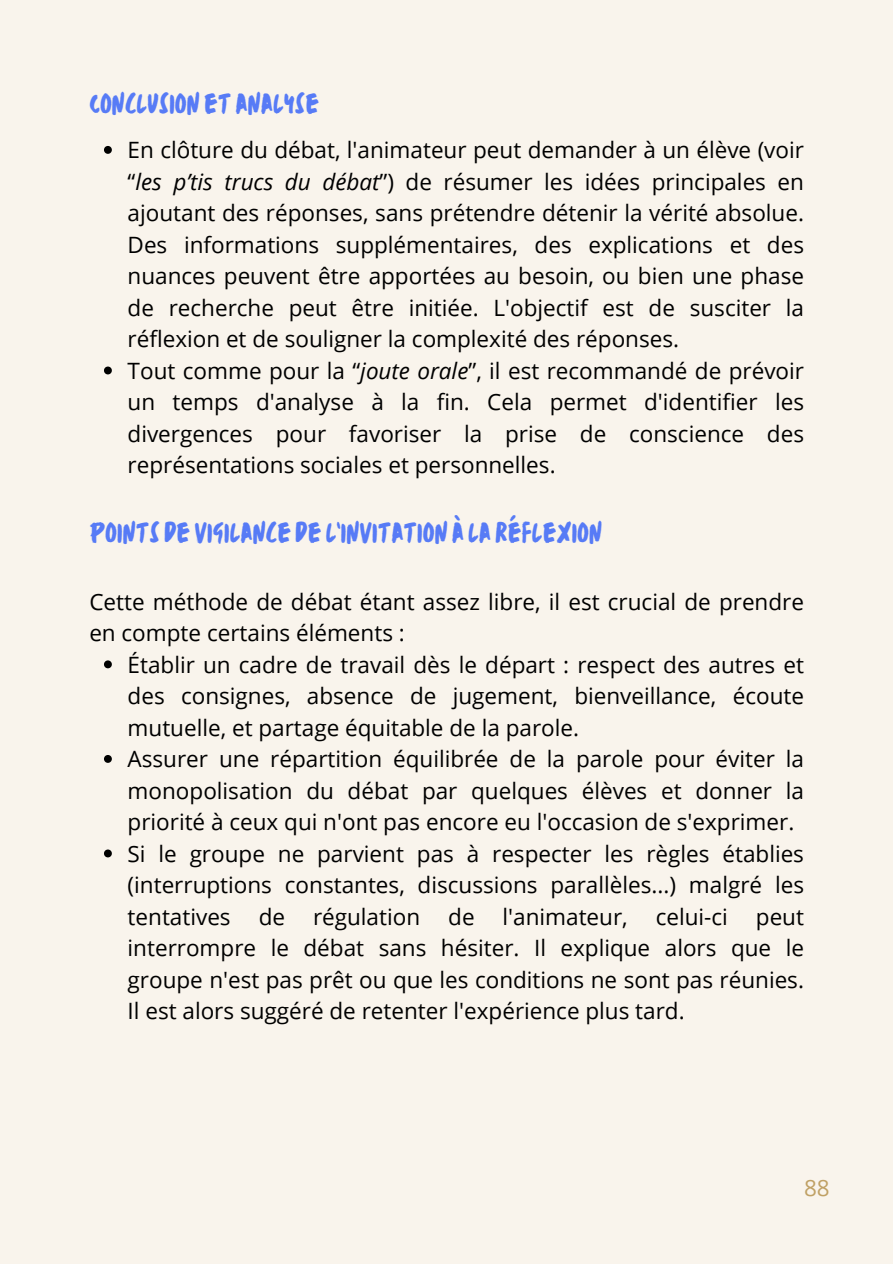
<style>
.page{position:relative;width:893px;height:1264px;background:#fff}
.page>*{position:absolute;margin:0;border:0;box-sizing:border-box;transform-origin:0 0}
.t1{font:27px "TC October Regular";color:#577bf6}
.t2{font:22.5px/31.5px "Open Sans";color:#000;text-align:justify}
.t3{font:22.5px "Open Sans";color:#c0a165}
.s1{font-style:italic}
</style>
<div class="page">
<div style="left:0;top:0;width:892px;height:1263px;background:#f9f4ec"></div>
<svg style="left:104px;top:146px;width:8px;height:8px"></svg>
<svg style="left:104px;top:366px;width:8px;height:8px"></svg>
<svg style="left:104px;top:660px;width:8px;height:8px"></svg>
<svg style="left:104px;top:755px;width:8px;height:7px"></svg>
<svg style="left:104px;top:849px;width:8px;height:8px"></svg>
<p class="t1" style="left:89px;top:83px;width:231px">CONCLUSION ET ANALYSE</p>
<h1 class="t2" style="left:128px;top:134px;width:678px">En clôture du débat, l'animateur peut demander à un élève (voir “<span class="s1">les p’tis trucs du débat</span>”) de résumer les idées principales en ajoutant des réponses, sans prétendre détenir la vérité absolue.<br>Des informations supplémentaires, des explications et des nuances peuvent être apportées au besoin, ou bien une phase de recherche peut être initiée. L'objectif est de susciter la réflexion et de souligner la complexité des réponses.</h1>
<p class="t2" style="left:128px;top:354px;width:678px">Tout comme pour la “<span class="s1">joute orale</span>”, il est recommandé de prévoir un temps d'analyse à la fin. Cela permet d'identifier les divergences pour favoriser la prise de conscience des représentations sociales et personnelles.</p>
<h1 class="t1" style="left:89px;top:512px;width:514px">POINTS DE VIGILANCE DE L’INVITATION À LA RÉFLEXION</h1>
<p class="t2" style="left:89px;top:585px;width:716px">Cette méthode de débat étant assez libre, il est crucial de prendre en compte certains éléments :</p>
<p class="t2" style="left:128px;top:648px;width:678px">Établir un cadre de travail dès le départ : respect des autres et des consignes, absence de jugement, bienveillance, écoute mutuelle, et partage équitable de la parole.</p>
<p class="t2" style="left:128px;top:743px;width:678px">Assurer une répartition équilibrée de la parole pour éviter la monopolisation du débat par quelques élèves et donner la priorité à ceux qui n'ont pas encore eu l'occasion de s'exprimer.</p>
<p class="t2" style="left:128px;top:837px;width:678px">Si le groupe ne parvient pas à respecter les règles établies (interruptions constantes, discussions parallèles...) malgré les tentatives de régulation de l'animateur, celui-ci peut interrompre le débat sans hésiter. Il explique alors que le groupe n'est pas prêt ou que les conditions ne sont pas réunies.<br>Il est alors suggéré de retenter l'expérience plus tard.</p>
<p class="t3" style="left:804px;top:1171px;width:27px">88</p>
</div>
